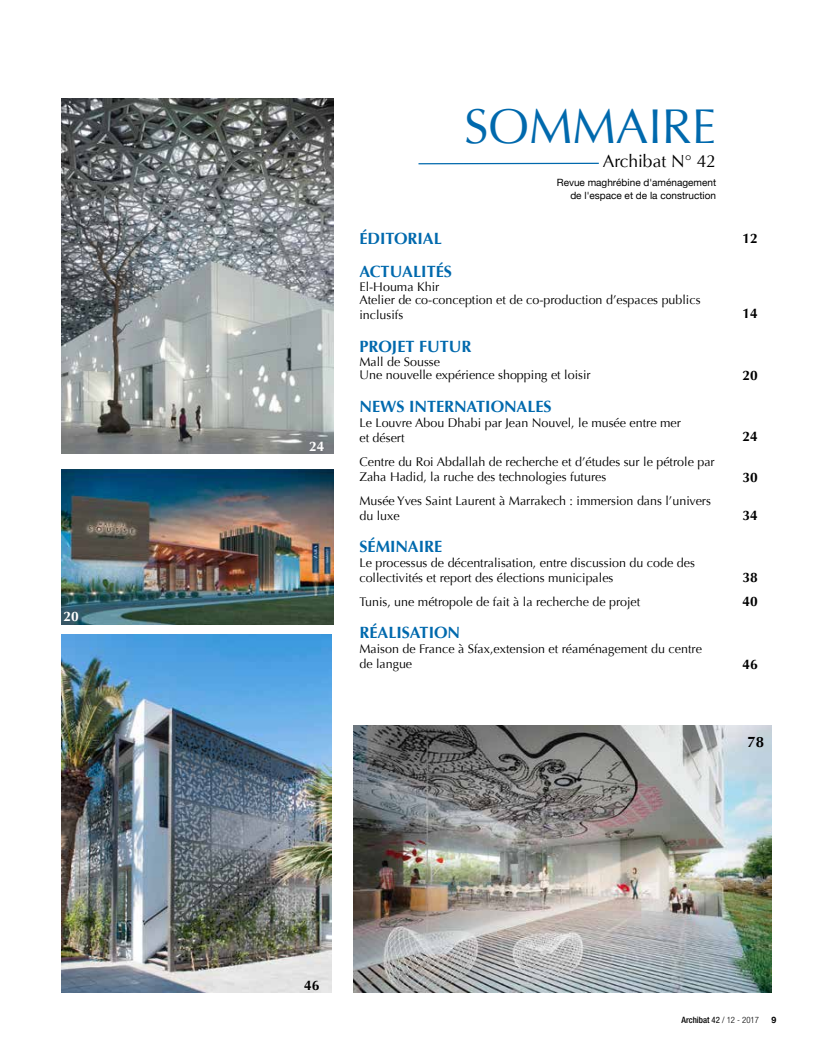
<style>
.page{position:relative;width:815px;height:1053px;background:#fff}
.page>*{position:absolute;margin:0;border:0;box-sizing:border-box;transform-origin:0 0}
.t1{font:48.75px "Optima";color:#0069ad}
.t2{font:17.5px "Optima";color:#000}
.t3{font:700 16.25px/32.5px "Optima";color:#0069ad}
.t4{font:700 15px "Optima";color:#000}
.t5{font:700 13.75px/24.1px "Optima";color:#000}
.t6{font:700 13.75px "Optima";color:#fff}
.t7{font:12.5px/15px "Optima";color:#000}
.t8{font:10px/12.5px "Helvetica Neue";color:#000;text-align:right}
.t9{font:500 condensed 8.75px "Helvetica Neue LT Pro";color:#000}
.t10{font:700 8.75px "Helvetica Neue";color:#000}
.s1{font-weight:400}
.s2{font-weight:300}
</style>
<div class="page">
<svg style="left:418px;top:162px;width:181px;height:3px"></svg>
<img style="left:61px;top:98px;width:272px;height:355px">
<img style="left:62px;top:469px;width:271px;height:155px">
<img style="left:62px;top:634px;width:270px;height:358px">
<img style="left:353px;top:725px;width:419px;height:267px">
<p class="t6" style="left:64px;top:608px;width:17px">20</p>
<p class="t6" style="left:309px;top:438px;width:17px">24</p>
<p class="t1" style="left:464px;top:98px;width:253px">SOMMAIRE</p>
<p class="t2" style="left:603px;top:151px;width:115px">Archibat N° 42</p>
<p class="t8" style="left:557px;top:175px;width:161px">Revue maghrébine d'aménagement de l'espace et de la construction</p>
<p class="t3" style="left:359px;top:223px;width:94px">ÉDITORIAL<br>ACTUALITÉS</p>
<p class="t7" style="left:359px;top:280px;width:343px;line-height:13.8px">El-Houma Khir<br>Atelier de co-conception et de co-production d’espaces publics</p>
<p class="t7" style="left:359px;top:308px;width:45px">inclusifs</p>
<p class="t3" style="left:359px;top:330px;width:113px">PROJET FUTUR</p>
<p class="t7" style="left:359px;top:355px;width:233px;line-height:13.8px">Mall de Sousse<br>Une nouvelle expérience shopping et loisir</p>
<p class="t3" style="left:359px;top:390px;width:118px">NEWS INTERNATIO</p>
<p class="t3" style="left:504px;top:390px;width:22px">NALES</p>
<p class="t7" style="left:359px;top:415px;width:323px">Le Louvre Abou Dhabi par Jean Nouvel, le musée entre mer et désert</p>
<p class="t7" style="left:359px;top:454px;width:357px">Centre du Roi Abdallah de recherche et d’études sur le pétrole par<br>Zaha Hadid, la ruche des technologies futures</p>
<p class="t7" style="left:359px;top:493px;width:353px">Musée Yves Saint Laurent à Marrakech : immersion dans l’univers du luxe</p>
<p class="t3" style="left:359px;top:530px;width:84px">SÉMINAIRE</p>
<p class="t7" style="left:359px;top:555px;width:337px">Le processus de décentralisation, entre discussion du code des collectivités et report des élections municipales</p>
<p class="t7" style="left:359px;top:594px;width:282px">Tunis, une métropole de fait à la recherche de projet</p>
<p class="t3" style="left:359px;top:616px;width:100px">RÉALISATION</p>
<p class="t7" style="left:359px;top:641px;width:344px">Maison de France à Sfax,extension et réaménagement du centre de langue</p>
<p class="t5" style="left:742px;top:226px;width:17px">12</p>
<p class="t5" style="left:742px;top:302px;width:17px">14</p>
<p class="t5" style="left:742px;top:363px;width:17px">20</p>
<p class="t5" style="left:742px;top:425px;width:17px">24</p>
<p class="t5" style="left:742px;top:465px;width:17px">30</p>
<p class="t5" style="left:742px;top:503px;width:17px">34</p>
<p class="t5" style="left:742px;top:565px;width:17px">38<br>40</p>
<p class="t5" style="left:742px;top:652px;width:17px">46</p>
<p class="t4" style="left:748px;top:732px;width:18px">78</p>
<p class="t5" style="left:304px;top:973px;width:17px">46</p>
<p class="t9" style="left:682px;top:1014px;width:79px">Archibat <span class="s1">42</span> <span class="s2">/ 12 - 2017</span></p>
<p class="t10" style="left:772px;top:1012px;width:6px">9</p>
</div>
